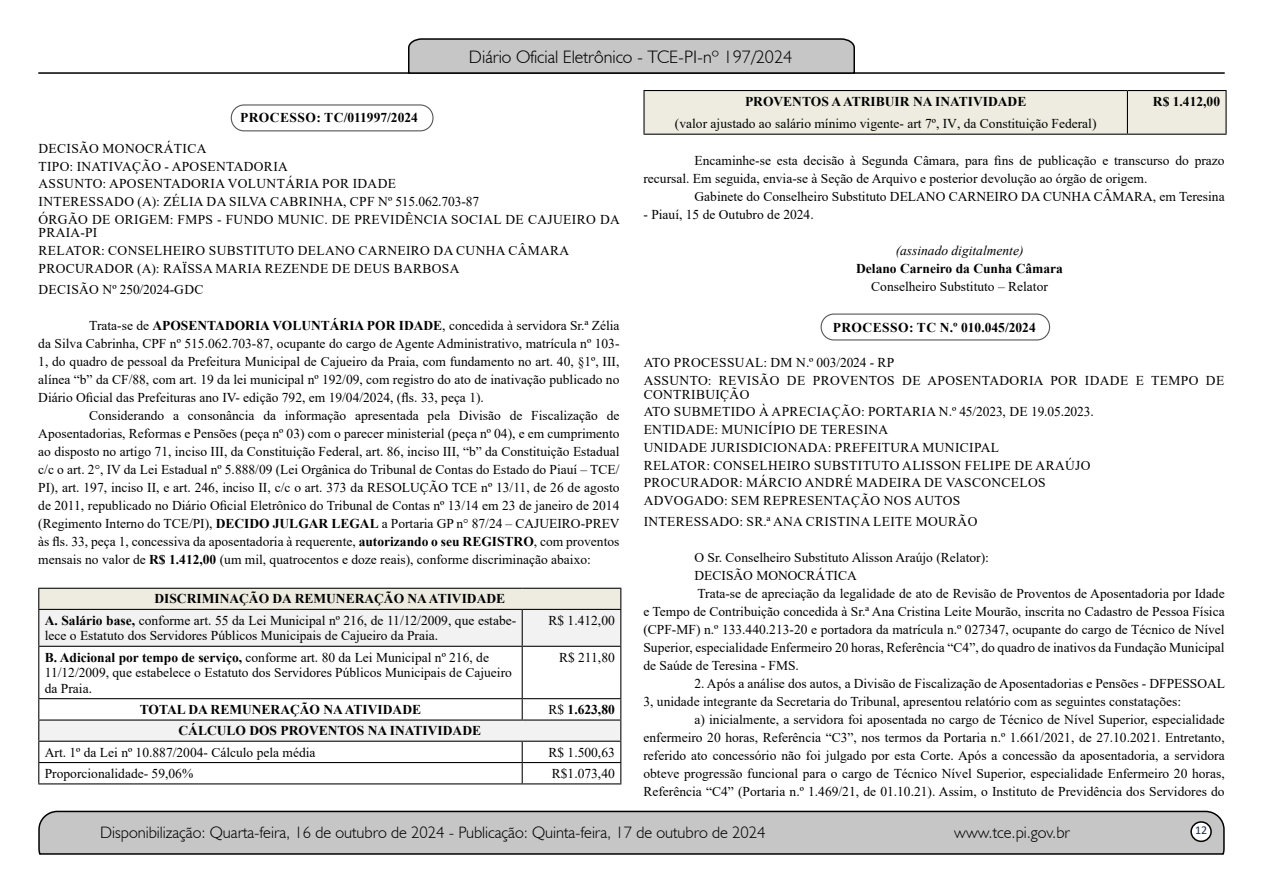
<style>
.page{position:relative;width:1263px;height:893px;background:#fff}
.page>*{position:absolute;margin:0;border:0;box-sizing:border-box;transform-origin:0 0}
.t1{font:300 18px "Humanist 521 BT";color:#000}
.t2{font:300 16.5px "Humanist 521 BT";color:#000}
.t3{font:13.5px/18px "Times New Roman";color:#000}
.t4{font:13.5px/17.7px "Times New Roman";letter-spacing:.025em;color:#000}
.t5{font:700 13.5px "Times New Roman";color:#000}
.t6{font:700 13.5px "Times New Roman";letter-spacing:.035em;color:#000}
.t7{font:700 13.5px "Times New Roman";letter-spacing:.02em;color:#000}
.t8{font:italic 13.5px "Times New Roman";color:#000}
.t9{font:12px "Calibri";color:#212d4c}
.s1{font-weight:700}
.s2{font-weight:400}
</style>
<div class="page">
<svg style="left:38px;top:810px;width:1187px;height:45px"></svg>
<div style="left:1191px;top:822px;width:20px;height:19px;background:#fff;border-radius:50%"></div>
<div style="left:1190px;top:821px;width:22px;height:21px;border:2px solid #000;border-radius:50%"></div>
<hr style="left:38px;top:72px;width:1187px;height:2px;background:#000">
<svg style="left:407px;top:38px;width:449px;height:36px"></svg>
<div style="left:39px;top:588px;width:582px;height:21px;background:#eeece1"></div>
<svg style="left:39px;top:610px;width:581px;height:131px"></svg>
<hr style="left:38px;top:588px;width:484px;height:1px;background:#000">
<svg style="left:38px;top:589px;width:1px;height:20px"></svg>
<hr style="left:522px;top:588px;width:99px;height:1px;background:#000">
<svg style="left:620px;top:589px;width:1px;height:20px"></svg>
<hr style="left:38px;top:609px;width:484px;height:1px;background:#000">
<hr style="left:38px;top:610px;width:1px;height:36px;background:#000">
<hr style="left:522px;top:609px;width:99px;height:1px;background:#000">
<hr style="left:522px;top:610px;width:1px;height:36px;background:#000">
<hr style="left:620px;top:610px;width:1px;height:36px;background:#000">
<hr style="left:38px;top:646px;width:484px;height:1px;background:#000">
<hr style="left:38px;top:647px;width:1px;height:51px;background:#000">
<hr style="left:522px;top:646px;width:99px;height:1px;background:#000">
<hr style="left:522px;top:647px;width:1px;height:51px;background:#000">
<hr style="left:620px;top:647px;width:1px;height:51px;background:#000">
<hr style="left:38px;top:698px;width:484px;height:1px;background:#000">
<hr style="left:522px;top:698px;width:99px;height:1px;background:#000">
<svg style="left:522px;top:699px;width:1px;height:20px"></svg>
<hr style="left:38px;top:719px;width:484px;height:2px;background:#000">
<hr style="left:522px;top:719px;width:99px;height:2px;background:#000">
<hr style="left:38px;top:741px;width:484px;height:1px;background:#000">
<hr style="left:522px;top:741px;width:99px;height:1px;background:#000">
<hr style="left:38px;top:762px;width:484px;height:1px;background:#000">
<svg style="left:38px;top:699px;width:1px;height:84px"></svg>
<hr style="left:522px;top:762px;width:99px;height:1px;background:#000">
<svg style="left:522px;top:742px;width:1px;height:41px"></svg>
<svg style="left:620px;top:699px;width:1px;height:84px"></svg>
<hr style="left:38px;top:783px;width:484px;height:1px;background:#000">
<hr style="left:522px;top:783px;width:99px;height:1px;background:#000">
<div style="left:644px;top:91px;width:581px;height:43px;background:#eeece1"></div>
<hr style="left:643px;top:90px;width:484px;height:1px;background:#000">
<hr style="left:643px;top:91px;width:1px;height:43px;background:#000">
<hr style="left:1127px;top:90px;width:99px;height:1px;background:#000">
<hr style="left:1127px;top:91px;width:1px;height:43px;background:#000">
<hr style="left:1225px;top:91px;width:1px;height:43px;background:#000">
<hr style="left:643px;top:134px;width:484px;height:1px;background:#000">
<hr style="left:1127px;top:134px;width:99px;height:1px;background:#000">
<div style="left:231px;top:104px;width:203px;height:27px;border:1px solid #575756;border-radius:13px"></div>
<div style="left:820px;top:314px;width:230px;height:27px;border:1px solid #575756;border-radius:13px"></div>
<h1 class="t1" style="left:469px;top:46px;width:325px">Diário Oficial Eletrônico - TCE-PI-nº 197/2024</h1>
<p class="t7" style="left:240px;top:107px;width:179px">PROCESSO: TC/011997/2024</p>
<p class="t4" style="left:39px;top:139px;width:583px">DECISÃO MONOCRÁTICA<br>TIPO: INATIVAÇÃO - APOSENTADORIA<br>ASSUNTO: APOSENTADORIA VOLUNTÁRIA POR IDADE<br>INTERESSADO (A): ZÉLIA DA SILVA CABRINHA, CPF Nº 515.062.703-87<br>ÓRGÃO DE ORIGEM: FMPS - FUNDO MUNIC. DE PREVIDÊNCIA SOCIAL DE CAJUEIRO DA</p>
<p class="t4" style="left:39px;top:224px;width:532px">PRAIA-PI<br>RELATOR: CONSELHEIRO SUBSTITUTO DELANO CARNEIRO DA CUNHA CÂMARA<br>PROCURADOR (A): RAÏSSA MARIA REZENDE DE DEUS BARBOSA</p>
<p class="t4" style="left:39px;top:280px;width:166px">DECISÃO Nº 250/2024-GDC</p>
<p class="t3" style="left:38px;top:316px;width:583px;text-align:justify;text-indent:51px">Trata-se de <span class="s1">APOSENTADORIA VOLUNTÁRIA POR IDADE</span>, concedida à servidora Sr.ª Zélia da Silva Cabrinha, CPF nº 515.062.703-87, ocupante do cargo de Agente Administrativo, matrícula nº 103- 1, do quadro de pessoal da Prefeitura Municipal de Cajueiro da Praia, com fundamento no art. 40, §1º, III, alínea “b” da CF/88, com art. 19 da lei municipal nº 192/09, com registro do ato de inativação publicado no Diário Oficial das Prefeituras ano IV- edição 792, em 19/04/2024, (fls. 33, peça 1).</p>
<p class="t3" style="left:38px;top:406px;width:583px;text-align:justify;text-indent:51px">Considerando a consonância da informação apresentada pela Divisão de Fiscalização de Aposentadorias, Reformas e Pensões (peça nº 03) com o parecer ministerial (peça nº 04), e em cumprimento ao disposto no artigo 71, inciso III, da Constituição Federal, art. 86, inciso III, “b” da Constituição Estadual c/c o art. 2°, IV da Lei Estadual nº 5.888/09 (Lei Orgânica do Tribunal de Contas do Estado do Piauí – TCE/ PI), art. 197, inciso II, e art. 246, inciso II, c/c o art. 373 da RESOLUÇÃO TCE nº 13/11, de 26 de agosto de 2011, republicado no Diário Oficial Eletrônico do Tribunal de Contas nº 13/14 em 23 de janeiro de 2014 (Regimento Interno do TCE/PI), <span class="s1">DECIDO JULGAR LEGAL</span> a Portaria GP n° 87/24 – CAJUEIRO-PREV às fls. 33, peça 1, concessiva da aposentadoria à requerente, <span class="s1">autorizando o seu REGISTRO</span>, com proventos mensais no valor de <span class="s1">R$ 1.412,00</span> (um mil, quatrocentos e doze reais), conforme discriminação abaixo:</p>
<p class="t3" style="left:45px;top:588px;width:473px;line-height:21.3px;text-indent:110px"><span class="s1">DISCRIMINAÇÃO DA REMUNERAÇÃO NA ATIVIDADE<br>A. Salário base,</span> conforme art. 55 da Lei Municipal nº 216, de 11/12/2009, que estabe-</p>
<p class="t3" style="left:45px;top:626px;width:395px">lece o Estatuto dos Servidores Públicos Municipais de Cajueiro da Praia.</p>
<p class="t3" style="left:548px;top:611px;width:68px">R$ 1.412,00</p>
<p class="t3" style="left:45px;top:649px;width:469px;line-height:15.5px"><span class="s1">B. Adicional por tempo de serviço,</span> conforme art. 80 da Lei Municipal nº 216, de<br>11/12/2009, que estabelece o Estatuto dos Servidores Públicos Municipais de Cajueiro da Praia.</p>
<p class="t3" style="left:559px;top:648px;width:57px">R$ 211,80</p>
<p class="t5" style="left:140px;top:700px;width:283px">TOTAL DA REMUNERAÇÃO NA ATIVIDADE</p>
<p class="t5" style="left:548px;top:700px;width:68px"><span class="s2">R$</span> 1.623,80</p>
<p class="t5" style="left:178px;top:721px;width:304px">CÁLCULO DOS PROVENTOS NA INATIVIDADE</p>
<p class="t3" style="left:45px;top:743px;width:272px">Art. 1º da Lei nº 10.887/2004- Cálculo pela média</p>
<p class="t3" style="left:548px;top:743px;width:68px">R$ 1.500,63</p>
<p class="t3" style="left:45px;top:764px;width:150px">Proporcionalidade- 59,06%</p>
<p class="t3" style="left:552px;top:764px;width:65px">R$1.073,40</p>
<p class="t5" style="left:745px;top:91px;width:283px">PROVENTOS A ATRIBUIR NA INATIVIDADE</p>
<p class="t3" style="left:675px;top:114px;width:423px">(valor ajustado ao salário mínimo vigente- art 7º, IV, da Constituição Federal)</p>
<p class="t5" style="left:1153px;top:91px;width:69px">R$ 1.412,00</p>
<p class="t3" style="left:643px;top:151px;width:583px;text-indent:51px">Encaminhe-se esta decisão à Segunda Câmara, para fins de publicação e transcurso do prazo recursal. Em seguida, envia-se à Seção de Arquivo e posterior devolução ao órgão de origem.</p>
<p class="t3" style="left:694px;top:187px;width:532px">Gabinete do Conselheiro Substituto DELANO CARNEIRO DA CUNHA CÂMARA, em Teresina</p>
<p class="t3" style="left:643px;top:205px;width:172px">- Piauí, 15 de Outubro de 2024.</p>
<p class="t8" style="left:896px;top:241px;width:129px">(assinado digitalmente)</p>
<p class="t5" style="left:856px;top:258px;width:208px">Delano Carneiro da Cunha Câmara</p>
<p class="t3" style="left:871px;top:277px;width:178px">Conselheiro Substituto – Relator</p>
<p class="t6" style="left:833px;top:317px;width:205px">PROCESSO: TC N.º 010.045/2024</p>
<p class="t4" style="left:644px;top:354px;width:582px">ATO PROCESSUAL: DM N.º 003/2024 - RP<br>ASSUNTO: REVISÃO DE PROVENTOS DE APOSENTADORIA POR IDADE E TEMPO DE</p>
<p class="t4" style="left:644px;top:385px;width:452px">CONTRIBUIÇÃO<br>ATO SUBMETIDO À APRECIAÇÃO: PORTARIA N.º 45/2023, DE 19.05.2023.<br>ENTIDADE: MUNICÍPIO DE TERESINA<br>UNIDADE JURISDICIONADA: PREFEITURA MUNICIPAL<br>RELATOR: CONSELHEIRO SUBSTITUTO ALISSON FELIPE DE ARAÚJO PROCURADOR: MÁRCIO ANDRÉ MADEIRA DE VASCONCELOS ADVOGADO: SEM REPRESENTAÇÃO NOS AUTOS</p>
<p class="t4" style="left:644px;top:512px;width:335px">INTERESSADO: SR.ª ANA CRISTINA LEITE MOURÃO</p>
<p class="t3" style="left:694px;top:548px;width:296px">O Sr. Conselheiro Substituto Alisson Araújo (Relator):</p>
<p class="t3" style="left:694px;top:566px;width:164px">DECISÃO MONOCRÁTICA</p>
<p class="t3" style="left:697px;top:584px;width:529px">Trata-se de apreciação da legalidade de ato de Revisão de Proventos de Aposentadoria por Idade</p>
<p class="t3" style="left:643px;top:602px;width:583px">e Tempo de Contribuição concedida à Sr.ª Ana Cristina Leite Mourão, inscrita no Cadastro de Pessoa Física</p>
<p class="t3" style="left:643px;top:620px;width:583px">(CPF-MF) n.º 133.440.213-20 e portadora da matrícula n.º 027347, ocupante do cargo de Técnico de Nível</p>
<p class="t3" style="left:643px;top:638px;width:583px">Superior, especialidade Enfermeiro 20 horas, Referência “C4”, do quadro de inativos da Fundação Municipal</p>
<p class="t3" style="left:643px;top:656px;width:157px">de Saúde de Teresina - FMS.</p>
<p class="t3" style="left:643px;top:674px;width:583px;text-indent:51px">2. Após a análise dos autos, a Divisão de Fiscalização de Aposentadorias e Pensões - DFPESSOAL<br>3, unidade integrante da Secretaria do Tribunal, apresentou relatório com as seguintes constatações:</p>
<p class="t3" style="left:643px;top:710px;width:583px;text-align:justify;text-indent:51px">a) inicialmente, a servidora foi aposentada no cargo de Técnico de Nível Superior, especialidade enfermeiro 20 horas, Referência “C3”, nos termos da Portaria n.º 1.661/2021, de 27.10.2021. Entretanto, referido ato concessório não foi julgado por esta Corte. Após a concessão da aposentadoria, a servidora obteve progressão funcional para o cargo de Técnico Nível Superior, especialidade Enfermeiro 20 horas, Referência “C4” (Portaria n.º 1.469/21, de 01.10.21). Assim, o Instituto de Previdência dos Servidores do</p>
<p class="t2" style="left:100px;top:822px;width:667px">Disponibilização: Quarta-feira, 16 de outubro de 2024 - Publicação: Quinta-feira, 17 de outubro de 2024</p>
<p class="t2" style="left:954px;top:822px;width:117px">www.tce.pi.gov.br</p>
<p class="t9" style="left:1195px;top:821px;width:14px">12</p>
</div>
